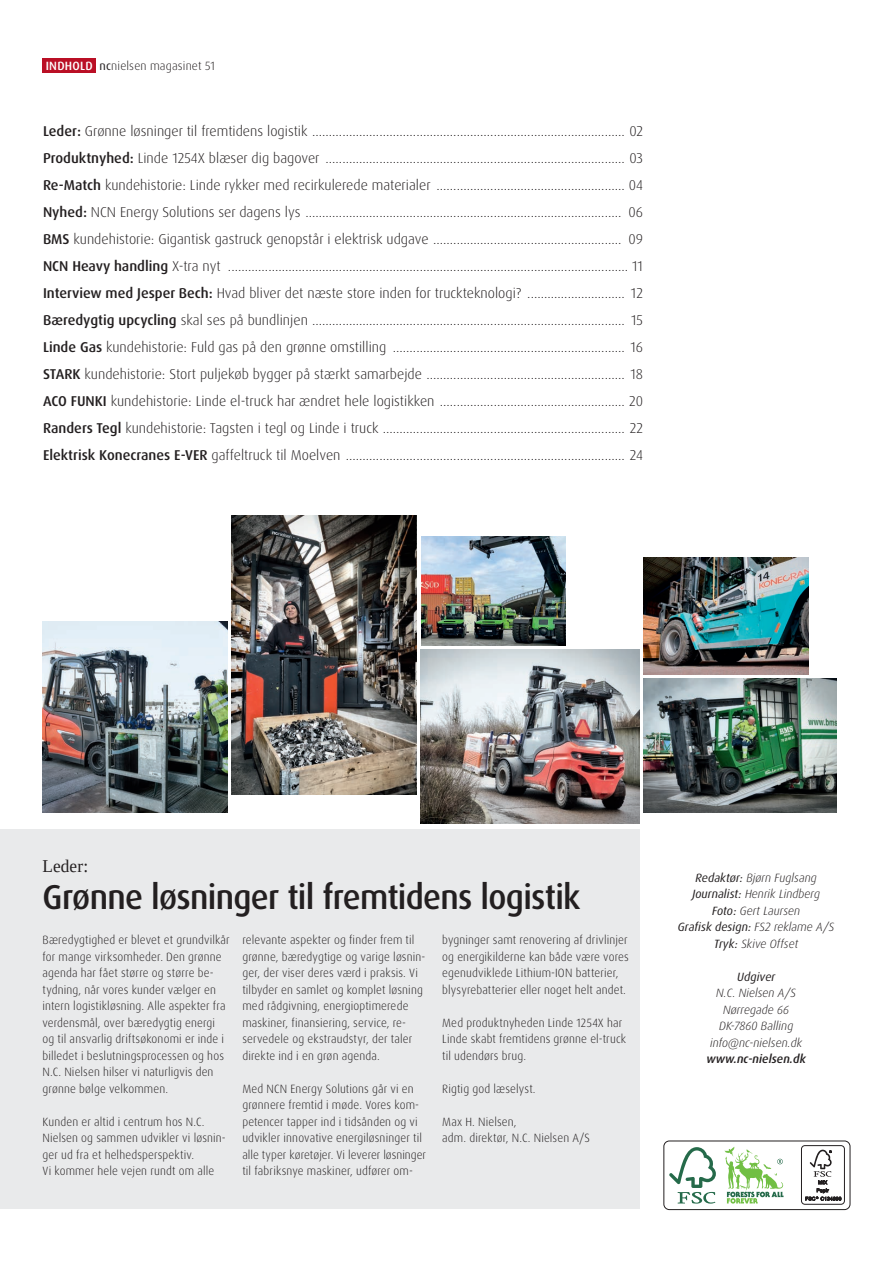
<style>
.page{position:relative;width:893px;height:1263px;background:#fff}
.page>*{position:absolute;margin:0;border:0;box-sizing:border-box;transform-origin:0 0}
.t1{font:500 34.5px "Dax Pro";letter-spacing:-.02em;color:#231f20;scale:.96 1}
.t2{font:18px "Tinos";letter-spacing:.005em;color:#231f20;scale:.96 1}
.t3{font:300 14.25px/27px "Dax Pro";color:#231f20;text-align:justify}
.t4{font:300 12px/16.5px "Dax Pro";letter-spacing:.015em;color:#231f20;scale:.96 1}
.t5{font:italic 300 12px/16.5px "Dax Pro";color:#231f20;text-align:center}
.t6{font:300 12px "Dax Pro";letter-spacing:.015em;color:#231f20}
.t7{font:italic 500 12px "Dax Pro";color:#231f20}
.t8{font:italic 12px "Dax Pro";color:#231f20}
.s1{font-weight:500;color:#fff}
.s2{font-weight:400}
.s3{font-weight:500}
</style>
<div class="page">
<div style="left:0;top:829px;width:640px;height:379px;background:#e9eaeb"></div>
<div style="left:664px;top:1141px;width:186px;height:69px;border:1px solid #231f20;border-radius:6px"></div>
<svg style="left:669px;top:1147px;width:47px;height:56px"></svg>
<svg style="left:724px;top:1147px;width:59px;height:56px"></svg>
<div style="left:801px;top:1145px;width:44px;height:59px;border:1px solid #231f20;border-radius:3px"></div>
<svg style="left:805px;top:1150px;width:36px;height:51px"></svg>
<img style="left:232px;top:515px;width:185px;height:280px">
<img style="left:421px;top:650px;width:219px;height:174px">
<img style="left:421px;top:536px;width:144px;height:109px">
<img style="left:43px;top:622px;width:184px;height:190px">
<img style="left:644px;top:679px;width:193px;height:133px">
<img style="left:644px;top:558px;width:165px;height:117px">
<div style="left:43px;top:59px;width:53px;height:14px;background:#ba0f25"></div>
<p class="t6" style="left:46px;top:58px;width:171px"><span class="s1">INDHOLD</span> <span class="s2">nc</span>nielsen magasinet 51</p>
<p class="t3" style="left:43px;top:117px;width:601px"><span class="s3">Leder:</span> Grønne løsninger til fremtidens logistik ............................................................................................. 02<br><span class="s3">Produktnyhed:</span> Linde 1254X blæser dig bagover ......................................................................................... 03<br><span class="s3">Re-Match</span> kundehistorie: Linde rykker med recirkulerede materialer ........................................................ 04<br><span class="s3">Nyhed:</span> NCN Energy Solutions ser dagens lys .............................................................................................. 06<br><span class="s3">BMS</span> kundehistorie: Gigantisk gastruck genopstår i elektrisk udgave ........................................................ 09<br><span class="s3">NCN Heavy handling</span> X-tra nyt ....................................................................................................................... 11<br><span class="s3">Interview med Jesper Bech:</span> Hvad bliver det næste store inden for truckteknologi? ............................. 12<br><span class="s3">Bæredygtig upcycling</span> skal ses på bundlinjen ............................................................................................. 15<br><span class="s3">Linde Gas</span> kundehistorie: Fuld gas på den grønne omstilling ..................................................................... 16<br><span class="s3">STARK</span> kundehistorie: Stort puljekøb bygger på stærkt samarbejde ........................................................... 18<br><span class="s3">ACO FUNKI</span> kundehistorie: Linde el-truck har ændret hele logistikken ....................................................... 20<br><span class="s3">Randers Tegl</span> kundehistorie: Tagsten i tegl og Linde i truck ........................................................................ 22<br><span class="s3">Elektrisk Konecranes E-VER</span> gaffeltruck til Moelven ................................................................................... 24</p>
<p class="t2" style="left:43px;top:854px;width:49px">Leder:</p>
<h1 class="t1" style="left:43px;top:875px;width:562px">Grønne løsninger til fremtidens logistik</h1>
<p class="t4" style="left:43px;top:932px;width:196px">Bæredygtighed er blevet et grundvilkår for mange virksomheder. Den grønne agenda har fået større og større be&shy;tydning, når vores kunder vælger en intern logistikløsning. Alle aspekter fra verdensmål, over bæredygtig energi og til ansvarlig driftsøkonomi er inde i billedet i beslutningsprocessen og hos N.C. Nielsen hilser vi naturligvis den grønne bølge velkommen.</p>
<p class="t4" style="left:43px;top:1113px;width:192px">Kunden er altid i centrum hos N.C.<br>Nielsen og sammen udvikler vi løsnin&shy;ger ud fra et helhedsperspektiv.<br>Vi kommer hele vejen rundt om alle</p>
<p class="t4" style="left:242px;top:932px;width:192px">relevante aspekter og finder frem til grønne, bæredygtige og varige løsnin&shy;ger, der viser deres værd i praksis. Vi tilbyder en samlet og komplet løsning med rådgivning, energioptimerede maskiner, finansiering, service, re&shy;servedele og ekstraudstyr, der taler direkte ind i en grøn agenda.</p>
<p class="t4" style="left:242px;top:1080px;width:193px">Med NCN Energy Solutions går vi en grønnere fremtid i møde. Vores kom&shy;petencer tapper ind i tidsånden og vi udvikler innovative energiløsninger til alle typer køretøjer. Vi leverer løsninger til fabriksnye maskiner, udfører om-</p>
<p class="t4" style="left:442px;top:932px;width:196px">bygninger samt renovering af drivlinjer og energikilderne kan både være vores egenudviklede Lithium-ION batterier, blysyrebatterier eller noget helt andet.</p>
<p class="t4" style="left:442px;top:1014px;width:193px">Med produktnyheden Linde 1254X har<br>Linde skabt fremtidens grønne el-truck til udendørs brug.</p>
<p class="t4" style="left:442px;top:1080px;width:99px">Rigtig god læselyst.</p>
<p class="t4" style="left:442px;top:1113px;width:155px">Max H. Nielsen,<br>adm. direktør, N.C. Nielsen A/S</p>
<p class="t5" style="left:678px;top:869px;width:158px"><span class="s2">Redaktør:</span> Bjørn Fuglsang<br><span class="s2">Journalist:</span> Henrik Lindberg<br><span class="s2">Foto:</span> Gert Laursen<br><span class="s2">Grafisk design:</span> FS2 reklame A/S<br><span class="s2">Tryk:</span> Skive Offset</p>
<p class="t8" style="left:737px;top:969px;width:40px">Udgiver</p>
<p class="t5" style="left:710px;top:985px;width:93px">N.C. Nielsen A/S<br>Nørregade 66<br>DK-7860 Balling info@nc-nielsen.dk</p>
<p class="t7" style="left:706px;top:1051px;width:101px">www.nc-nielsen.dk</p>
</div>
